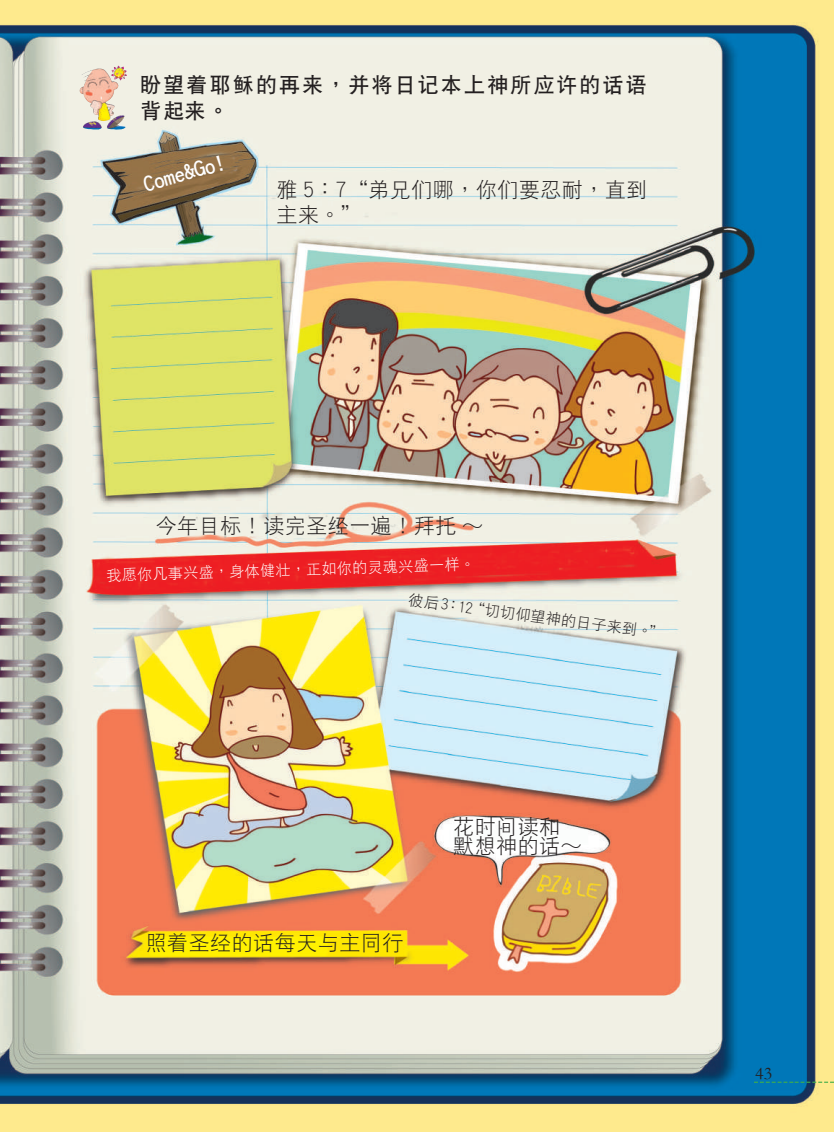
<style>
.page{position:relative;width:834px;height:1132px;background:#fff}
.page>*{position:absolute;margin:0;border:0;box-sizing:border-box;transform-origin:0 0}
.t1{font:21px/25.2px "DF Hei W3 GB5";letter-spacing:.025em;color:#231f20}
.t2{font:21px/25.2px "DF Hei W7 GB5";letter-spacing:.1em;color:#231f20}
.t3{font:21px "DF Hei W7 GB5";color:#fff}
.t4{font:18px "Garamond";color:#231f20}
.t5{font:15px "DF Hei W3 GB5";color:#fff}
.t6{font:15px "DF Hei W3 GB5";color:#231f20}
</style>
<div class="page">
<img style="left:0;top:0;width:833px;height:1131px">
<img style="left:79px;top:65px;width:48px;height:56px">
<svg style="left:753px;top:1081px;width:80px;height:1px"></svg>
<p class="t2" style="left:140px;top:72px;width:508px">盼望著耶穌的再來，並將日記本上神所應許的話語背起來。</p>
<p class="t3" style="left:141px;top:175px;width:86px;rotate:-16deg">Come&amp;Go!</p>
<p class="t1" style="left:276px;top:176px;width:372px">雅 5：7“弟兄們哪，你們要忍耐，直到主來。”</p>
<p class="t1" style="left:156px;top:512px;width:329px">今年目標！讀完聖經一遍！拜託～</p>
<p class="t5" style="left:106px;top:568px;width:370px;rotate:-2deg">我願你凡事興盛，身體健壯，正如你的靈魂興盛一樣。</p>
<p class="t6" style="left:410px;top:591px;width:259px;rotate:8deg">彼後3：12“切切仰望神的日子來到。”</p>
<p class="t1" style="left:146px;top:929px;width:259px">照著聖經的話每天與主同行</p>
<p class="t1" style="left:453px;top:816px;width:130px;line-height:19.2px">花時間讀和默想神的話～</p>
<p class="t4" style="left:755px;top:1060px;width:18px">43</p>
</div>
